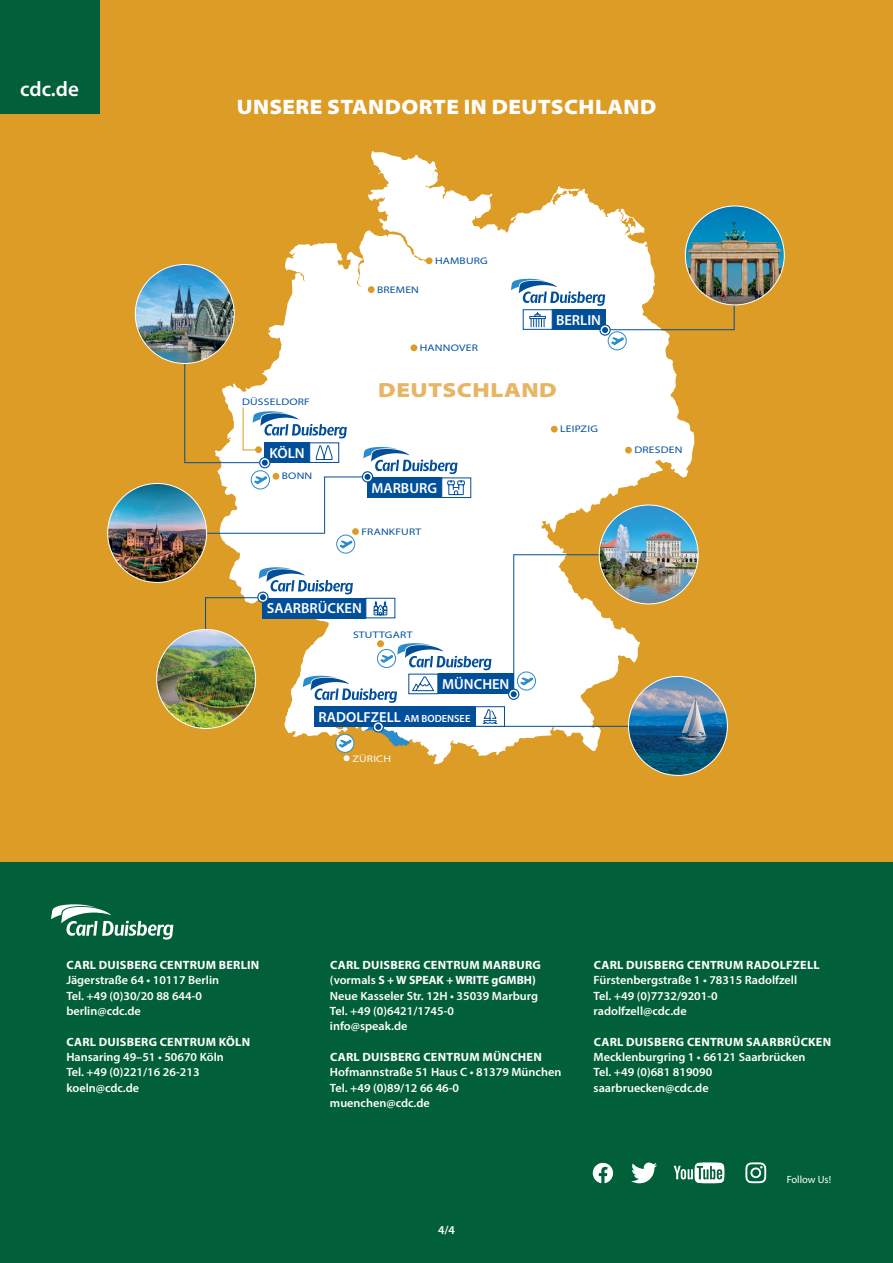
<style>
.page{position:relative;width:893px;height:1263px;background:#fff}
.page>*{position:absolute;margin:0;border:0;box-sizing:border-box;transform-origin:0 0}
.t1{font:900 semi-expanded 21px "Myriad Pro";letter-spacing:.02em;color:#fff}
.t2{font:600 21px "Myriad Pro";color:#fff}
.t3{font:900 semi-expanded 20.55px "Myriad Pro";letter-spacing:.02em;color:#e6b664;scale:1.11 1}
.t4{font:600 14.55px "Myriad Pro";color:#fff}
.t5{font:600 12px "Myriad Pro";color:#fff}
.t6{font:700 12px "Myriad Pro";letter-spacing:.02em;color:#fff}
.t7{font:700 12px "Myriad Pro";color:#fff}
.t8{font:10.5px "Myriad Pro";letter-spacing:-.005em;color:#fff}
.t9{font:semi-expanded 9.6px "Myriad Pro";letter-spacing:.02em;color:#014e99;scale:1.11 1}
.t10{font:semi-expanded 9.6px "Myriad Pro";letter-spacing:.02em;color:#fff;scale:1.11 1}
.s1{font-size:10.35px}
.s2{font-weight:600}
</style>
<div class="page">
<div style="left:0;top:0;width:893px;height:1234px;background:#dc9c26"></div>
<svg style="left:214px;top:151px;width:480px;height:613px;fill:#fff"></svg>
<div style="left:267px;top:459px;width:8px;height:8px;border:1px solid #fff;border-radius:50%"></div>
<div style="left:268px;top:459px;width:8px;height:8px;border:1px solid #fff;border-radius:50%"></div>
<div style="left:273px;top:473px;width:6px;height:7px;background:#dc9c26;border-radius:50%"></div>
<hr style="left:243px;top:407px;width:1px;height:43px;background:#dc9c26">
<div style="left:377px;top:640px;width:7px;height:7px;background:#dc9c26;border-radius:50%"></div>
<svg style="left:337px;top:535px;width:18px;height:18px"></svg>
<div style="left:336px;top:535px;width:19px;height:18px;border:1px solid #2a8ccb;border-radius:50%"></div>
<svg style="left:339px;top:540px;width:13px;height:8px"></svg>
<svg style="left:251px;top:471px;width:18px;height:18px"></svg>
<div style="left:251px;top:470px;width:19px;height:19px;border:1px solid #2a8ccb;border-radius:50%"></div>
<svg style="left:254px;top:476px;width:13px;height:8px"></svg>
<svg style="left:608px;top:332px;width:18px;height:18px"></svg>
<div style="left:608px;top:331px;width:19px;height:19px;border:1px solid #2a8ccb;border-radius:50%"></div>
<svg style="left:517px;top:672px;width:18px;height:18px"></svg>
<div style="left:517px;top:672px;width:19px;height:18px;border:1px solid #2a8ccb;border-radius:50%"></div>
<svg style="left:520px;top:677px;width:13px;height:8px"></svg>
<div style="left:352px;top:528px;width:7px;height:7px;background:#dc9c26;border-radius:50%"></div>
<hr style="left:184px;top:362px;width:1px;height:101px;background:#014e99">
<img style="left:135px;top:264px;width:99px;height:99px;border-radius:49px">
<hr style="left:184px;top:462px;width:82px;height:1px;background:#014e99">
<div style="left:260px;top:458px;width:10px;height:10px;background:#2567a7;border-radius:50%"></div>
<div style="left:259px;top:457px;width:11px;height:11px;border:1px solid #014e99;border-radius:50%"></div>
<svg style="left:243px;top:411px;width:104px;height:55px;background:#acc5db"></svg>
<div style="left:625px;top:447px;width:7px;height:6px;background:#dc9c26;border-radius:50%"></div>
<div style="left:551px;top:426px;width:7px;height:6px;background:#dc9c26;border-radius:50%"></div>
<div style="left:411px;top:344px;width:6px;height:7px;background:#dc9c26;border-radius:50%"></div>
<div style="left:368px;top:286px;width:7px;height:7px;background:#dc9c26;border-radius:50%"></div>
<div style="left:426px;top:257px;width:7px;height:7px;background:#dc9c26;border-radius:50%"></div>
<svg style="left:511px;top:279px;width:94px;height:27px;background:#bad0e4"></svg>
<div style="left:552px;top:309px;width:53px;height:21px;background:#014e99"></div>
<svg style="left:600px;top:325px;width:10px;height:10px"></svg>
<div style="left:599px;top:324px;width:12px;height:12px;border:1px solid #014e99;border-radius:50%"></div>
<svg style="left:602px;top:327px;width:22px;height:18px"></svg>
<div style="left:523px;top:309px;width:30px;height:21px;background:#fff;border:1px solid #014e99"></div>
<div style="left:529px;top:316px;width:17px;height:3px;border:1px solid #014e99"></div>
<svg style="left:531px;top:312px;width:14px;height:15px"></svg>
<svg style="left:344px;top:755px;width:6px;height:6px"></svg>
<svg style="left:336px;top:734px;width:18px;height:18px"></svg>
<div style="left:336px;top:734px;width:18px;height:19px;border:1px solid #2a8ccb;border-radius:50%"></div>
<svg style="left:339px;top:740px;width:12px;height:8px"></svg>
<hr style="left:734px;top:282px;width:1px;height:48px;background:#014e99">
<img style="left:685px;top:206px;width:99px;height:99px;border-radius:49px">
<hr style="left:610px;top:329px;width:124px;height:1px;background:#014e99">
<hr style="left:513px;top:554px;width:1px;height:141px;background:#014e99">
<hr style="left:513px;top:554px;width:101px;height:1px;background:#014e99">
<hr style="left:378px;top:726px;width:327px;height:1px;background:#014e99">
<img style="left:599px;top:505px;width:99px;height:99px;border-radius:49px">
<div style="left:438px;top:674px;width:76px;height:20px;background:#014e99"></div>
<div style="left:509px;top:689px;width:10px;height:10px;background:#306fac;border-radius:50%"></div>
<div style="left:508px;top:689px;width:11px;height:11px;border:1px solid #014e99;border-radius:50%"></div>
<svg style="left:510px;top:691px;width:7px;height:7px"></svg>
<svg style="left:303px;top:643px;width:188px;height:60px;background:#c1d4e5"></svg>
<div style="left:314px;top:706px;width:161px;height:21px;background:#014e99"></div>
<svg style="left:364px;top:722px;width:45px;height:24px"></svg>
<div style="left:475px;top:706px;width:30px;height:21px;background:#fff;border:1px solid #014e99"></div>
<svg style="left:482px;top:709px;width:16px;height:15px"></svg>
<hr style="left:324px;top:477px;width:1px;height:57px;background:#014e99">
<hr style="left:324px;top:477px;width:43px;height:1px;background:#014e99">
<hr style="left:202px;top:533px;width:122px;height:1px;background:#014e99">
<div style="left:367px;top:477px;width:75px;height:21px;background:#014e99"></div>
<div style="left:362px;top:471px;width:11px;height:11px;border:1px solid #014e99;border-radius:50%"></div>
<svg style="left:441px;top:477px;width:30px;height:21px"></svg>
<svg style="left:363px;top:447px;width:102px;height:48px"></svg>
<img style="left:108px;top:483px;width:99px;height:99px;border-radius:49px">
<img style="left:628px;top:676px;width:99px;height:99px;border-radius:49px">
<div style="left:263px;top:598px;width:103px;height:20px;background:#014e99"></div>
<div style="left:365px;top:598px;width:30px;height:20px;background:#fff;border:1px solid #014e99"></div>
<hr style="left:205px;top:597px;width:1px;height:50px;background:#014e99">
<hr style="left:205px;top:597px;width:58px;height:1px;background:#014e99">
<div style="left:257px;top:591px;width:12px;height:12px;border:1px solid #014e99;border-radius:50%"></div>
<svg style="left:259px;top:567px;width:94px;height:33px;background:#b5cce2"></svg>
<img style="left:157px;top:629px;width:99px;height:99px;border-radius:49px">
<svg style="left:373px;top:600px;width:15px;height:16px"></svg>
<div style="left:0;top:862px;width:893px;height:401px;background:#016039"></div>
<svg style="left:631px;top:1162px;width:26px;height:21px"></svg>
<svg style="left:674px;top:1162px;width:50px;height:21px"></svg>
<svg style="left:745px;top:1162px;width:21px;height:21px"></svg>
<svg style="left:51px;top:904px;width:122px;height:35px"></svg>
<div style="left:0;top:0;width:99px;height:114px;background:#016039"></div>
<svg style="left:593px;top:1163px;width:20px;height:20px"></svg>
<p class="t2" style="left:20px;top:75px;width:60px">cdc.de</p>
<p class="t1" style="left:237px;top:93px;width:421px">UNSERE STANDORTE IN DEUTSCHLAND</p>
<p class="t9" style="left:242px;top:395px;width:63px">DÜSSELDORF</p>
<p class="t9" style="left:377px;top:284px;width:39px">BREMEN</p>
<p class="t9" style="left:435px;top:255px;width:49px">HAMBURG</p>
<p class="t9" style="left:420px;top:342px;width:54px">HANNOVER</p>
<p class="t4" style="left:556px;top:311px;width:47px">BERLIN</p>
<p class="t3" style="left:378px;top:376px;width:162px">DEUTSCHLAND</p>
<p class="t9" style="left:560px;top:423px;width:36px">LEIPZIG</p>
<p class="t4" style="left:269px;top:444px;width:37px">KÖLN</p>
<p class="t9" style="left:634px;top:444px;width:45px">DRESDEN</p>
<p class="t9" style="left:282px;top:470px;width:29px">BONN</p>
<p class="t4" style="left:371px;top:479px;width:67px">MARBURG</p>
<p class="t9" style="left:361px;top:526px;width:56px">FRANKFURT</p>
<p class="t4" style="left:267px;top:599px;width:97px">SAARBRÜCKEN</p>
<p class="t9" style="left:353px;top:628px;width:55px">STUTTGART</p>
<p class="t4" style="left:442px;top:675px;width:69px">MÜNCHEN</p>
<p class="t4" style="left:319px;top:708px;width:153px">RADOLFZELL <span class="s1">AM BODENSEE</span></p>
<p class="t10" style="left:352px;top:752px;width:36px">ZÜRICH</p>
<p class="t6" style="left:66px;top:957px;width:194px">CARL DUISBERG CENTRUM BERLIN</p>
<p class="t5" style="left:66px;top:973px;width:154px">Jägerstraße 64 • 10117 Berlin</p>
<p class="t5" style="left:66px;top:988px;width:137px">Tel. +49 (0)30/20 88 644-0</p>
<p class="t5" style="left:66px;top:1003px;width:76px">berlin@cdc.de</p>
<p class="t6" style="left:66px;top:1034px;width:185px">CARL DUISBERG CENTRUM KÖLN</p>
<p class="t5" style="left:66px;top:1049px;width:159px">Hansaring 49–51 • 50670 Köln</p>
<p class="t5" style="left:66px;top:1064px;width:135px">Tel. +49 (0)221/16 26-213</p>
<p class="t5" style="left:66px;top:1080px;width:74px">koeln@cdc.de</p>
<p class="t6" style="left:330px;top:957px;width:212px">CARL DUISBERG CENTRUM MARBURG</p>
<p class="t7" style="left:330px;top:972px;width:207px"><span class="s2">(vormals</span> S + W SPEAK + WRITE gGMBH)</p>
<p class="t5" style="left:330px;top:988px;width:210px">Neue Kasseler Str. 12H • 35039 Marburg</p>
<p class="t5" style="left:330px;top:1003px;width:126px">Tel. +49 (0)6421/1745-0</p>
<p class="t5" style="left:330px;top:1019px;width:79px">info@speak.de</p>
<p class="t6" style="left:330px;top:1049px;width:213px">CARL DUISBERG CENTRUM MÜNCHEN</p>
<p class="t5" style="left:330px;top:1064px;width:233px">Hofmannstraße 51 Haus C • 81379 München</p>
<p class="t5" style="left:330px;top:1080px;width:131px">Tel. +49 (0)89/12 66 46-0</p>
<p class="t5" style="left:330px;top:1095px;width:101px">muenchen@cdc.de</p>
<p class="t5" style="left:438px;top:1222px;width:18px">4/4</p>
<p class="t6" style="left:594px;top:957px;width:228px">CARL DUISBERG CENTRUM RADOLFZELL</p>
<p class="t5" style="left:594px;top:973px;width:205px">Fürstenbergstraße 1 • 78315 Radolfzell</p>
<p class="t5" style="left:594px;top:988px;width:126px">Tel. +49 (0)7732/9201-0</p>
<p class="t5" style="left:594px;top:1003px;width:95px">radolfzell@cdc.de</p>
<p class="t6" style="left:594px;top:1034px;width:239px">CARL DUISBERG CENTRUM SAARBRÜCKEN</p>
<p class="t5" style="left:594px;top:1049px;width:213px">Mecklenburgring 1 • 66121 Saarbrücken</p>
<p class="t5" style="left:594px;top:1064px;width:120px">Tel. +49 (0)681 819090</p>
<p class="t5" style="left:594px;top:1080px;width:117px">saarbruecken@cdc.de</p>
<p class="t8" style="left:787px;top:1173px;width:46px">Follow Us!</p>
</div>
